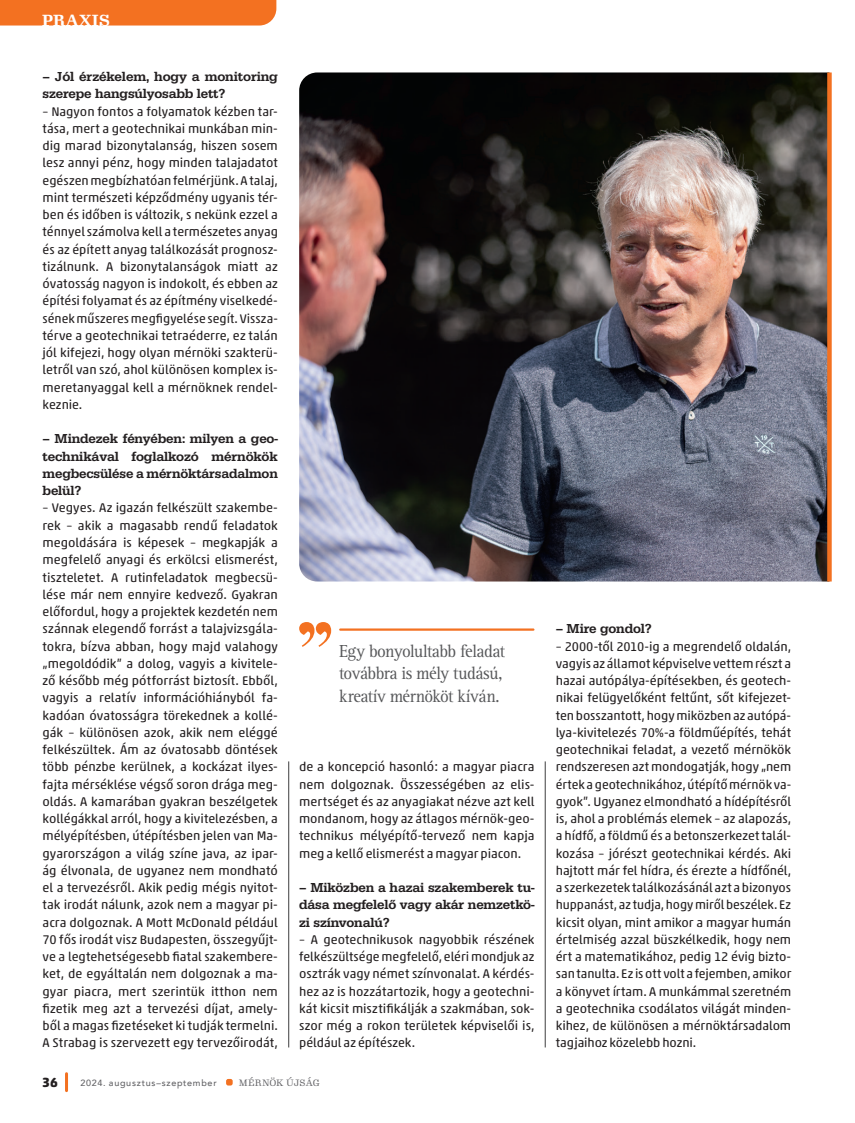
<style>
.page{position:relative;width:855px;height:1123px;background:#fff}
.page>*{position:absolute;margin:0;border:0;box-sizing:border-box;transform-origin:0 0}
.t1{font:18px/22.5px "Rotis Serif Reg";letter-spacing:-.035em;color:#57585a;scale:.94 1}
.t2{font:700 15.75px "Gimlet Text";letter-spacing:-.01em;color:#fff}
.interjú_kérdés{font:700 13.5px/17.2px "Serifa Reg";letter-spacing:-.01em;color:#231f20;text-align:justify}
.t3{font:700 13.5px "Akko Rounded Pro";color:#231f20}
.Alapszöveg_tompa{font:12.75px/17.2px "Akko Rounded Pro";letter-spacing:-.005em;color:#231f20;text-align:justify}
.t4{font:500 9px "Avenir";letter-spacing:.08em;color:#636366}
.t5{font:9px "Gimlet Text";letter-spacing:-.01em;color:#636366}
</style>
<div class="page">
<div style="left:0;top:0;width:276px;height:26px;background:#f37121"></div>
<div style="left:226px;top:1078px;width:7px;height:7px;background:#f37121;border-radius:2px"></div>
<hr style="left:65px;top:1073px;width:3px;height:17px;background:#f37121">
<hr style="left:545px;top:761px;width:1px;height:286px;background:#3e3e3f">
<hr style="left:288px;top:761px;width:1px;height:286px;background:#3e3e3f">
<hr style="left:340px;top:628px;width:193px;height:2px;background:#f37121">
<svg style="left:299px;top:622px;width:32px;height:25px"></svg>
<img style="left:299px;top:72px;width:528px;height:509px">
<svg style="left:827px;top:72px;width:4px;height:509px;background:#e96e23"></svg>
<p class="t2" style="left:42px;top:9px;width:70px">PRAXIS</p>
<p class="interjú_kérdés" style="left:43px;top:68px;width:237px">– Jól érzékelem, hogy a monitoring szerepe hangsúlyosabb lett?</p>
<p class="Alapszöveg_tompa" style="left:43px;top:102px;width:237px">– Nagyon fontos a folyamatok kézben tar&shy;tása, mert a geotechnikai munkában min&shy;dig marad bizonytalanság, hiszen sosem lesz annyi pénz, hogy minden talajadatot egészen megbízhatóan felmérjünk. A talaj, mint természeti képződmény ugyanis tér&shy;ben és időben is változik, s nekünk ezzel a ténnyel számolva kell a természetes anyag és az épített anyag találkozását prognosz&shy;tizálnunk. A bizonytalanságok miatt az óvatosság nagyon is indokolt, és ebben az építési folyamat és az építmény viselkedé&shy;sének műszeres megfigyelése segít. Vissza&shy;térve a geotechnikai tetraéderre, ez talán jól kifejezi, hogy olyan mérnöki szakterü&shy;letről van szó, ahol különösen komplex is&shy;meretanyaggal kell a mérnöknek rendel&shy;keznie.</p>
<p class="interjú_kérdés" style="left:43px;top:430px;width:237px">– Mindezek fényében: milyen a geo&shy;technikával foglalkozó mérnökök megbecsülése a mérnöktársadalmon belül?</p>
<p class="Alapszöveg_tompa" style="left:43px;top:499px;width:237px">– Vegyes. Az igazán felkészült szakembe&shy;rek – akik a magasabb rendű feladatok megoldására is képesek – megkapják a megfelelő anyagi és erkölcsi elismerést, tiszteletet. A rutinfeladatok megbecsü&shy;lése már nem ennyire kedvező. Gyakran előfordul, hogy a projektek kezdetén nem szánnak elegendő forrást a talajvizsgála&shy;tokra, bízva abban, hogy majd valahogy „megoldódik” a dolog, vagyis a kivitele&shy;ző később még pótforrást biztosít. Ebből, vagyis a relatív információhiányból fa&shy;kadóan óvatosságra törekednek a kollé&shy;gák – különösen azok, akik nem eléggé felkészültek. Ám az óvatosabb döntések több pénzbe kerülnek, a kockázat ilyes&shy;fajta mérséklése végső soron drága meg&shy;oldás. A kamarában gyakran beszélgetek kollégákkal arról, hogy a kivitelezésben, a mélyépítésben, útépítésben jelen van Ma&shy;gyarországon a világ színe java, az ipar&shy;ág élvonala, de ugyanez nem mondható el a tervezésről. Akik pedig mégis nyitot&shy;tak irodát nálunk, azok nem a magyar pi&shy;acra dolgoznak. A Mott McDonald például 70 fős irodát visz Budapesten, összegyűjt&shy;ve a legtehetségesebb fiatal szakembere&shy;ket, de egyáltalán nem dolgoznak a ma&shy;gyar piacra, mert szerintük itthon nem fizetik meg azt a tervezési díjat, amely&shy;ből a magas fizetéseket ki tudják termelni.<br>A Strabag is szervezett egy tervezőirodát,</p>
<p class="t1" style="left:339px;top:640px;width:178px">Egy bonyolultabb feladat továbbra is mély tudású, kreatív mérnököt kíván.</p>
<p class="Alapszöveg_tompa" style="left:299px;top:758px;width:237px">de a koncepció hasonló: a magyar piacra nem dolgoznak. Összességében az elis&shy;mertséget és az anyagiakat nézve azt kell mondanom, hogy az átlagos mérnök-geo&shy;technikus mélyépítő-tervező nem kapja meg a kellő elismerést a magyar piacon.</p>
<p class="interjú_kérdés" style="left:299px;top:879px;width:237px">– Miközben a hazai szakemberek tu&shy;dása megfelelő vagy akár nemzetkö&shy;zi színvonalú?</p>
<p class="Alapszöveg_tompa" style="left:299px;top:930px;width:237px">– A geotechnikusok nagyobbik részének felkészültsége megfelelő, eléri mondjuk az osztrák vagy német színvonalat. A kérdés&shy;hez az is hozzátartozik, hogy a geotechni&shy;kát kicsit misztifikálják a szakmában, sok&shy;szor még a rokon területek képviselői is, például az építészek.</p>
<p class="t3" style="left:42px;top:1073px;width:17px">36</p>
<p class="t4" style="left:80px;top:1074px;width:138px">2024. augusztus–szeptember</p>
<p class="t5" style="left:239px;top:1076px;width:82px">MÉRNÖK ÚJSÁG</p>
<p class="interjú_kérdés" style="left:556px;top:620px;width:97px">– Mire gondol?</p>
<p class="Alapszöveg_tompa" style="left:556px;top:637px;width:237px">– 2000-től 2010-ig a megrendelő oldalán, vagyis az államot képviselve vettem részt a hazai autópálya-építésekben, és geotech&shy;nikai felügyelőként feltűnt, sőt kifejezet&shy;ten bosszantott, hogy miközben az autópá&shy;lya-kivitelezés 70%-a földműépítés, tehát geotechnikai feladat, a vezető mérnökök rendszeresen azt mondogatják, hogy „nem értek a geotechnikához, útépítő mérnök va&shy;gyok”. Ugyanez elmondható a hídépítésről is, ahol a problémás elemek – az alapozás, a hídfő, a földmű és a betonszerkezet talál&shy;kozása – jórészt geotechnikai kérdés. Aki hajtott már fel hídra, és érezte a hídfőnél, a szerkezetek találkozásánál azt a bizonyos huppanást, az tudja, hogy miről beszélek. Ez kicsit olyan, mint amikor a magyar humán értelmiség azzal büszkélkedik, hogy nem ért a matematikához, pedig 12 évig bizto&shy;san tanulta. Ez is ott volt a fejemben, amikor a könyvet írtam. A munkámmal szeretném a geotechnika csodálatos világát minden&shy;kihez, de különösen a mérnöktársadalom tagjaihoz közelebb hozni.</p>
</div>
